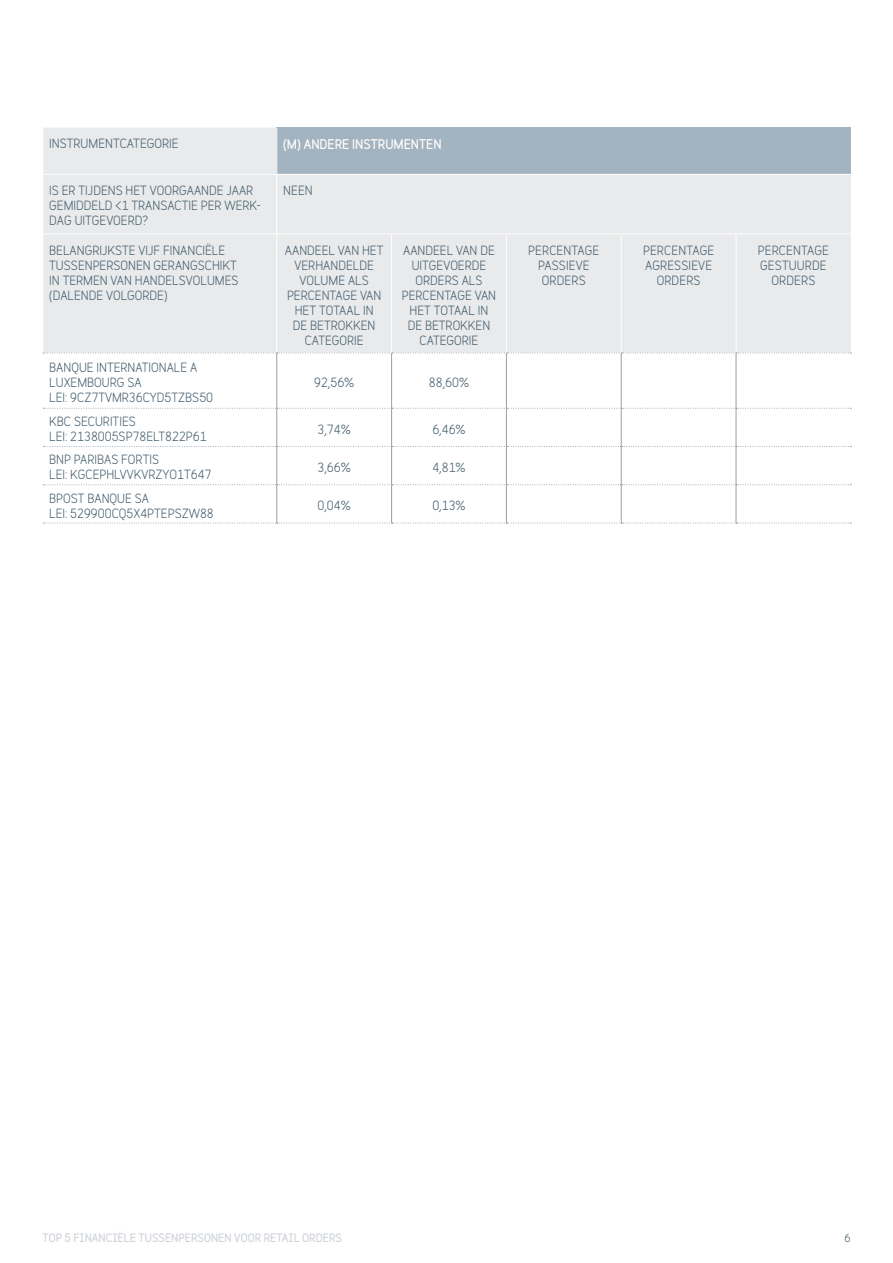
<style>
.page{position:relative;width:893px;height:1263px;background:#fff}
.page>*{position:absolute;margin:0;border:0;box-sizing:border-box;transform-origin:0 0}
.t1{font:12px/15px "Belfius Alternative";color:#425c6c}
.t2{font:700 12px "Belfius Alternative";color:#fff}
.t3{font:700 10.5px "Belfius Normal";color:#cfd3d8}
.t4{font:10.5px "Belfius Alternative";color:#425c6c}
</style>
<div class="page">
<div style="left:44px;top:128px;width:807px;height:225px;background:#e9eaec"></div>
<div style="left:277px;top:128px;width:574px;height:46px;background:#a3b3c0"></div>
<hr style="left:276px;top:447px;width:1px;height:37px;background:#989faa">
<hr style="left:276px;top:485px;width:1px;height:38px;background:#989faa">
<hr style="left:391px;top:447px;width:1px;height:37px;background:#989faa">
<hr style="left:391px;top:485px;width:1px;height:38px;background:#989faa">
<hr style="left:276px;top:409px;width:1px;height:37px;background:#989faa">
<hr style="left:391px;top:409px;width:1px;height:37px;background:#989faa">
<hr style="left:506px;top:409px;width:1px;height:37px;background:#989faa">
<hr style="left:621px;top:353px;width:1px;height:55px;background:#989faa">
<hr style="left:736px;top:353px;width:1px;height:55px;background:#989faa">
<hr style="left:276px;top:353px;width:1px;height:55px;background:#989faa">
<hr style="left:391px;top:353px;width:1px;height:55px;background:#989faa">
<hr style="left:506px;top:353px;width:1px;height:55px;background:#989faa">
<svg style="left:43px;top:353px;width:808px;height:1px"></svg>
<hr style="left:43px;top:174px;width:234px;height:1px;background:#fff">
<hr style="left:43px;top:233px;width:234px;height:1px;background:#fff">
<hr style="left:277px;top:174px;width:115px;height:1px;background:#fff">
<hr style="left:392px;top:174px;width:114px;height:1px;background:#fff">
<hr style="left:506px;top:174px;width:115px;height:1px;background:#fff">
<hr style="left:621px;top:174px;width:115px;height:1px;background:#fff">
<hr style="left:736px;top:174px;width:115px;height:1px;background:#fff">
<hr style="left:277px;top:233px;width:115px;height:1px;background:#fff">
<hr style="left:392px;top:233px;width:114px;height:1px;background:#fff">
<hr style="left:506px;top:233px;width:115px;height:1px;background:#fff">
<hr style="left:621px;top:233px;width:115px;height:1px;background:#fff">
<hr style="left:736px;top:233px;width:115px;height:1px;background:#fff">
<hr style="left:276px;top:128px;width:1px;height:46px;background:#fff">
<hr style="left:276px;top:175px;width:1px;height:58px;background:#fff">
<hr style="left:276px;top:234px;width:1px;height:119px;background:#fff">
<hr style="left:391px;top:234px;width:1px;height:119px;background:#fff">
<hr style="left:506px;top:234px;width:1px;height:119px;background:#fff">
<hr style="left:621px;top:234px;width:1px;height:119px;background:#fff">
<hr style="left:736px;top:234px;width:1px;height:119px;background:#fff">
<hr style="left:506px;top:447px;width:1px;height:37px;background:#989faa">
<hr style="left:506px;top:485px;width:1px;height:38px;background:#989faa">
<hr style="left:621px;top:409px;width:1px;height:37px;background:#989faa">
<hr style="left:621px;top:446px;width:1px;height:39px;background:#989faa">
<hr style="left:621px;top:485px;width:1px;height:38px;background:#989faa">
<hr style="left:736px;top:409px;width:1px;height:37px;background:#989faa">
<hr style="left:736px;top:447px;width:1px;height:37px;background:#989faa">
<hr style="left:736px;top:485px;width:1px;height:38px;background:#989faa">
<svg style="left:43px;top:408px;width:808px;height:1px"></svg>
<svg style="left:43px;top:446px;width:808px;height:1px"></svg>
<svg style="left:43px;top:484px;width:808px;height:1px"></svg>
<svg style="left:43px;top:523px;width:808px;height:1px"></svg>
<p class="t1" style="left:49px;top:135px;width:131px">INSTRUMENTCATEGORIE</p>
<p class="t2" style="left:283px;top:135px;width:160px">(M) ANDERE INSTRUMENTEN</p>
<p class="t1" style="left:49px;top:182px;width:213px">IS ER TIJDENS HET VOORGAANDE JAAR<br>GEMIDDELD &lt;1 TRANSACTIE PER WERK-<br>DAG UITGEVOERD?</p>
<p class="t1" style="left:283px;top:182px;width:31px">NEEN</p>
<p class="t1" style="left:49px;top:241px;width:191px">BELANGRIJKSTE VIJF FINANCIËLE<br>TUSSENPERSONEN GERANGSCHIKT<br>IN TERMEN VAN HANDELSVOLUMES (DALENDE VOLGORDE)</p>
<p class="t1" style="left:285px;top:241px;width:100px;text-align:center">AANDEEL VAN HET<br>VERHANDELDE<br>VOLUME ALS<br>PERCENTAGE VAN<br>HET TOTAAL IN<br>DE BETROKKEN<br>CATEGORIE</p>
<p class="t1" style="left:402px;top:241px;width:96px;text-align:center">AANDEEL VAN DE<br>UITGEVOERDE<br>ORDERS ALS<br>PERCENTAGE VAN<br>HET TOTAAL IN<br>DE BETROKKEN<br>CATEGORIE</p>
<p class="t1" style="left:528px;top:241px;width:73px;text-align:center">PERCENTAGE<br>PASSIEVE<br>ORDERS</p>
<p class="t1" style="left:643px;top:241px;width:73px;text-align:center">PERCENTAGE<br>AGRESSIEVE<br>ORDERS</p>
<p class="t1" style="left:758px;top:241px;width:73px;text-align:center">PERCENTAGE<br>GESTUURDE<br>ORDERS</p>
<p class="t1" style="left:49px;top:358px;width:165px">BANQUE INTERNATIONALE A<br>LUXEMBOURG SA<br>LEI: 9CZ7TVMR36CYD5TZBS50</p>
<p class="t1" style="left:314px;top:373px;width:42px">92,56%</p>
<p class="t1" style="left:429px;top:373px;width:42px">88,60%</p>
<p class="t1" style="left:49px;top:413px;width:159px">KBC SECURITIES<br>LEI: 2138005SP78ELT822P61</p>
<p class="t1" style="left:317px;top:420px;width:35px">3,74%</p>
<p class="t1" style="left:432px;top:420px;width:35px">6,46%</p>
<p class="t1" style="left:49px;top:451px;width:164px">BNP PARIBAS FORTIS<br>LEI: KGCEPHLVVKVRZYO1T647</p>
<p class="t1" style="left:317px;top:458px;width:35px">3,66%</p>
<p class="t1" style="left:432px;top:458px;width:35px">4,81%</p>
<p class="t1" style="left:49px;top:489px;width:166px">BPOST BANQUE SA<br>LEI: 529900CQ5X4PTEPSZW88</p>
<p class="t1" style="left:317px;top:497px;width:35px">0,04%</p>
<p class="t1" style="left:432px;top:497px;width:35px">0,13%</p>
<p class="t3" style="left:43px;top:1229px;width:301px">TOP 5 FINANCIËLE TUSSENPERSONEN VOOR RETAIL ORDERS</p>
<p class="t4" style="left:844px;top:1229px;width:8px">6</p>
</div>
